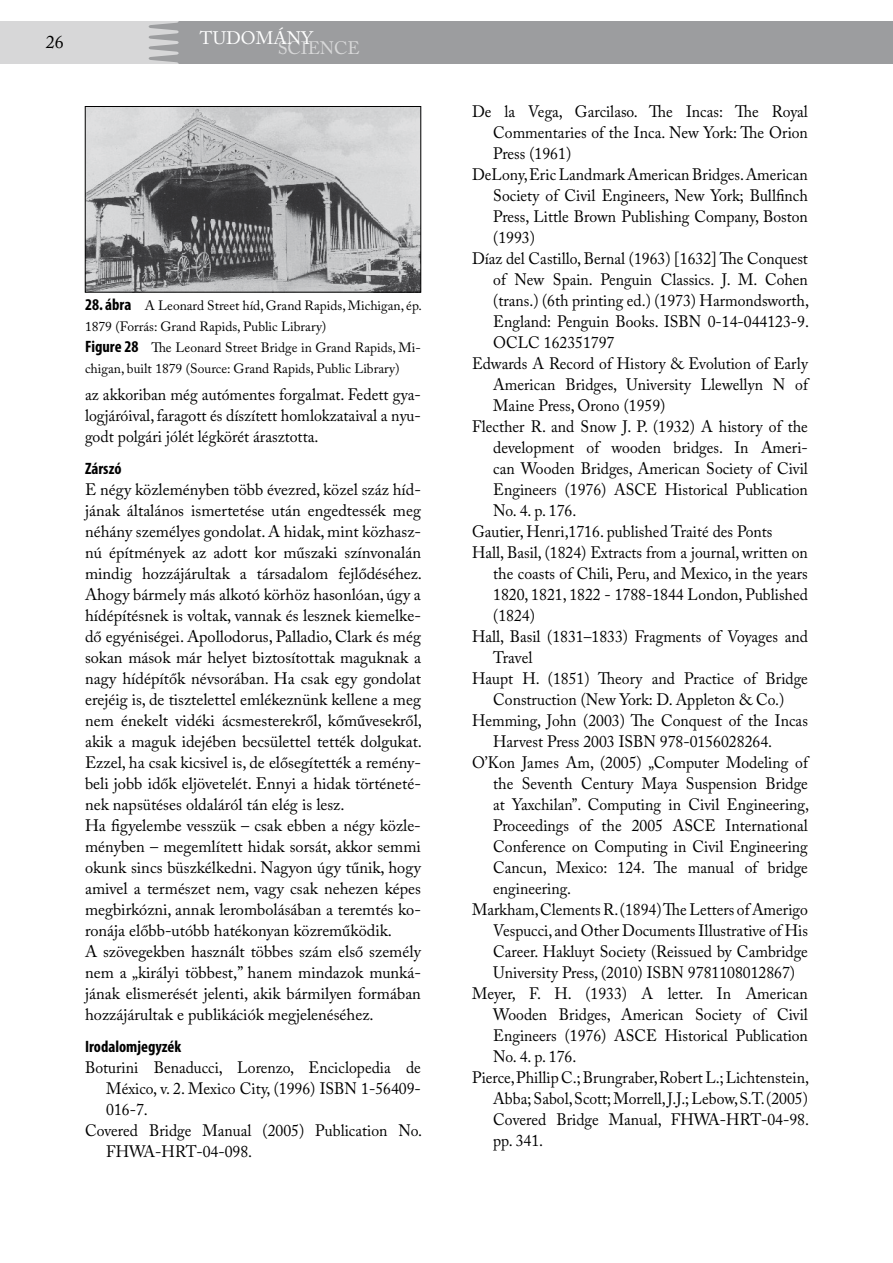
<style>
.page{position:relative;width:893px;height:1263px;background:#fff}
.page>*{position:absolute;margin:0;border:0;box-sizing:border-box;transform-origin:0 0}
.t1{font:18px "Adobe Caslon Pro";color:#fff}
.t2{font:18px "Adobe Caslon Pro";color:#000}
.t3{font:16.5px "Adobe Caslon Pro";color:#000;scale:.95 1}
.t4{font:16.5px/21px "Adobe Caslon Pro";color:#000}
.t5{font:16.5px/21px "Adobe Caslon Pro";color:#000;text-align:justify;scale:.96 1}
.t6{font:700 condensed 16.5px "Myriad Pro";color:#000}
.t7{font:13.5px/21px "Adobe Caslon Pro";color:#000}
.s1{font-family:"Myriad Pro";font-weight:700;font-stretch:condensed;font-size:16.5px}
</style>
<div class="page">
<div style="left:0;top:21px;width:893px;height:43px;background:#9c9d9f"></div>
<svg style="left:0;top:21px;width:179px;height:43px;background:#d1d2d3"></svg>
<img style="left:87px;top:108px;width:332px;height:182px">
<div style="left:85px;top:106px;width:336px;height:186px;border:1px solid #000"></div>
<p class="t1" style="left:200px;top:28px;width:115px">TUDOMÁNY</p>
<p class="t2" style="left:46px;top:31px;width:19px">26</p>
<p class="t1" style="left:278px;top:37px;width:84px">SCIENCE</p>
<p class="t7" style="left:85px;top:295px;width:338px"><span class="s1">28. ábra</span> A Leonard Street híd, Grand Rapids, Michigan, ép.<br>1879 (Forrás: Grand Rapids, Public Library)<br><span class="s1">Figure 28</span> The Leonard Street Bridge in Grand Rapids, Mi&shy;chigan, built 1879 (Source: Grand Rapids, Public Library)</p>
<p class="t5" style="left:85px;top:384px;width:351px">az akkoriban még autómentes forgalmat. Fedett gya&shy;logjáróival, faragott és díszített homlokzataival a nyu&shy;godt polgári jólét légkörét árasztotta.</p>
<p class="t6" style="left:85px;top:458px;width:38px">Zárszó</p>
<p class="t4" style="left:85px;top:479px;width:339px">E négy közleményben több évezred, közel száz híd&shy;jának általános ismertetése után engedtessék meg néhány személyes gondolat. A hidak, mint közhasz&shy;nú építmények az adott kor műszaki színvonalán mindig hozzájárultak a társadalom fejlődéséhez.<br>Ahogy bármely más alkotó körhöz hasonlóan, úgy a hídépítésnek is voltak, vannak és lesznek kiemelke&shy;dő egyéniségei. Apollodorus, Palladio, Clark és még sokan mások már helyet biztosítottak maguknak a nagy hídépítők névsorában. Ha csak egy gondolat erejéig is, de tisztelettel emlékeznünk kellene a meg nem énekelt vidéki ácsmesterekről, kőművesekről, akik a maguk idejében becsülettel tették dolgukat.<br>Ezzel, ha csak kicsivel is, de elősegítették a remény&shy;beli jobb idők eljövetelét. Ennyi a hidak történeté&shy;nek napsütéses oldaláról tán elég is lesz.<br>Ha figyelembe vesszük – csak ebben a négy közle&shy;ményben – megemlített hidak sorsát, akkor semmi okunk sincs büszkélkedni. Nagyon úgy tűnik, hogy amivel a természet nem, vagy csak nehezen képes megbirkózni, annak lerombolásában a teremtés ko&shy;ronája előbb-utóbb hatékonyan közreműködik.<br>A szövegekben használt többes szám első személy nem a „királyi többest,” hanem mindazok munká&shy;jának elismerését jelenti, akik bármilyen formában hozzájárultak e publikációk megjelenéséhez.</p>
<p class="t6" style="left:85px;top:1036px;width:98px">Irodalomjegyzék</p>
<p class="t3" style="left:85px;top:1057px;width:355px">Boturini Benaducci, Lorenzo, Enciclopedia de</p>
<p class="t3" style="left:106px;top:1078px;width:333px">México, v. 2. Mexico City, (1996) ISBN 1-56409-</p>
<p class="t3" style="left:106px;top:1099px;width:45px">016-7.</p>
<p class="t3" style="left:85px;top:1120px;width:356px">Covered Bridge Manual (2005) Publication No.</p>
<p class="t3" style="left:106px;top:1141px;width:155px">FHWA-HRT-04-098.</p>
<p class="t3" style="left:472px;top:101px;width:355px">De la Vega, Garcilaso. The Incas: The Royal</p>
<p class="t3" style="left:493px;top:122px;width:333px">Commentaries of the Inca. New York: The Orion</p>
<p class="t3" style="left:493px;top:143px;width:84px">Press (1961)</p>
<p class="t3" style="left:472px;top:164px;width:355px">DeLony, Eric Landmark American Bridges. American</p>
<p class="t3" style="left:493px;top:185px;width:333px">Society of Civil Engineers, New York; Bullfinch</p>
<p class="t3" style="left:493px;top:206px;width:333px">Press, Little Brown Publishing Company, Boston</p>
<p class="t3" style="left:493px;top:227px;width:45px">(1993)</p>
<p class="t3" style="left:472px;top:248px;width:355px">Díaz del Castillo, Bernal (1963) [1632] The Conquest</p>
<p class="t3" style="left:493px;top:269px;width:333px">of New Spain. Penguin Classics. J. M. Cohen</p>
<p class="t3" style="left:493px;top:290px;width:334px">(trans.) (6th printing ed.) (1973) Harmondsworth,</p>
<p class="t3" style="left:493px;top:312px;width:334px">England: Penguin Books. ISBN 0-14-044123-9.</p>
<p class="t3" style="left:493px;top:333px;width:129px">OCLC 162351797</p>
<p class="t3" style="left:472px;top:354px;width:355px">Edwards A Record of History &amp; Evolution of Early</p>
<p class="t3" style="left:493px;top:375px;width:333px">American Bridges, University Llewellyn N of</p>
<p class="t3" style="left:493px;top:396px;width:183px">Maine Press, Orono (1959)</p>
<p class="t3" style="left:472px;top:417px;width:355px">Flecther R. and Snow J. P. (1932) A history of the</p>
<p class="t3" style="left:493px;top:438px;width:333px">development of wooden bridges. In Ameri-</p>
<p class="t3" style="left:493px;top:459px;width:333px">can Wooden Bridges, American Society of Civil</p>
<p class="t3" style="left:493px;top:480px;width:333px">Engineers (1976) ASCE Historical Publication</p>
<p class="t3" style="left:493px;top:501px;width:89px">No. 4. p. 176.</p>
<p class="t3" style="left:472px;top:522px;width:318px">Gautier, Henri,1716. published Traité des Ponts</p>
<p class="t3" style="left:472px;top:543px;width:355px">Hall, Basil, (1824) Extracts from a journal, written on</p>
<p class="t3" style="left:493px;top:564px;width:333px">the coasts of Chili, Peru, and Mexico, in the years</p>
<p class="t3" style="left:493px;top:585px;width:333px">1820, 1821, 1822 - 1788-1844 London, Published</p>
<p class="t3" style="left:493px;top:606px;width:45px">(1824)</p>
<p class="t3" style="left:472px;top:627px;width:355px">Hall, Basil (1831–1833) Fragments of Voyages and</p>
<p class="t3" style="left:493px;top:648px;width:43px">Travel</p>
<p class="t3" style="left:472px;top:669px;width:355px">Haupt H. (1851) Theory and Practice of Bridge</p>
<p class="t3" style="left:493px;top:690px;width:308px">Construction (New York: D. Appleton &amp; Co.)</p>
<p class="t3" style="left:472px;top:711px;width:355px">Hemming, John (2003) The Conquest of the Incas</p>
<p class="t3" style="left:493px;top:732px;width:295px">Harvest Press 2003 ISBN 978-0156028264.</p>
<p class="t3" style="left:472px;top:753px;width:355px">O’Kon James Am, (2005) „Computer Modeling of</p>
<p class="t3" style="left:493px;top:774px;width:333px">the Seventh Century Maya Suspension Bridge</p>
<p class="t3" style="left:493px;top:795px;width:334px">at Yaxchilan”. Computing in Civil Engineering,</p>
<p class="t3" style="left:493px;top:816px;width:333px">Proceedings of the 2005 ASCE International</p>
<p class="t3" style="left:493px;top:837px;width:333px">Conference on Computing in Civil Engineering</p>
<p class="t3" style="left:493px;top:858px;width:333px">Cancun, Mexico: 124. The manual of bridge</p>
<p class="t3" style="left:493px;top:879px;width:84px">engineering.</p>
<p class="t3" style="left:472px;top:900px;width:355px">Markham, Clements R. (1894) The Letters of Amerigo</p>
<p class="t3" style="left:493px;top:921px;width:333px">Vespucci, and Other Documents Illustrative of His</p>
<p class="t3" style="left:493px;top:942px;width:333px">Career. Hakluyt Society (Reissued by Cambridge</p>
<p class="t3" style="left:493px;top:963px;width:319px">University Press, (2010) ISBN 9781108012867)</p>
<p class="t3" style="left:472px;top:984px;width:355px">Meyer, F. H. (1933) A letter. In American</p>
<p class="t3" style="left:493px;top:1005px;width:333px">Wooden Bridges, American Society of Civil</p>
<p class="t3" style="left:493px;top:1026px;width:333px">Engineers (1976) ASCE Historical Publication</p>
<p class="t3" style="left:493px;top:1047px;width:89px">No. 4. p. 176.</p>
<p class="t3" style="left:472px;top:1068px;width:356px">Pierce, Phillip C.; Brungraber, Robert L.; Lichtenstein,</p>
<p class="t3" style="left:493px;top:1089px;width:333px">Abba; Sabol, Scott; Morrell, J.J.; Lebow, S.T. (2005)</p>
<p class="t3" style="left:493px;top:1110px;width:334px">Covered Bridge Manual, FHWA-HRT-04-98.</p>
<p class="t3" style="left:493px;top:1131px;width:54px">pp. 341.</p>
</div>
